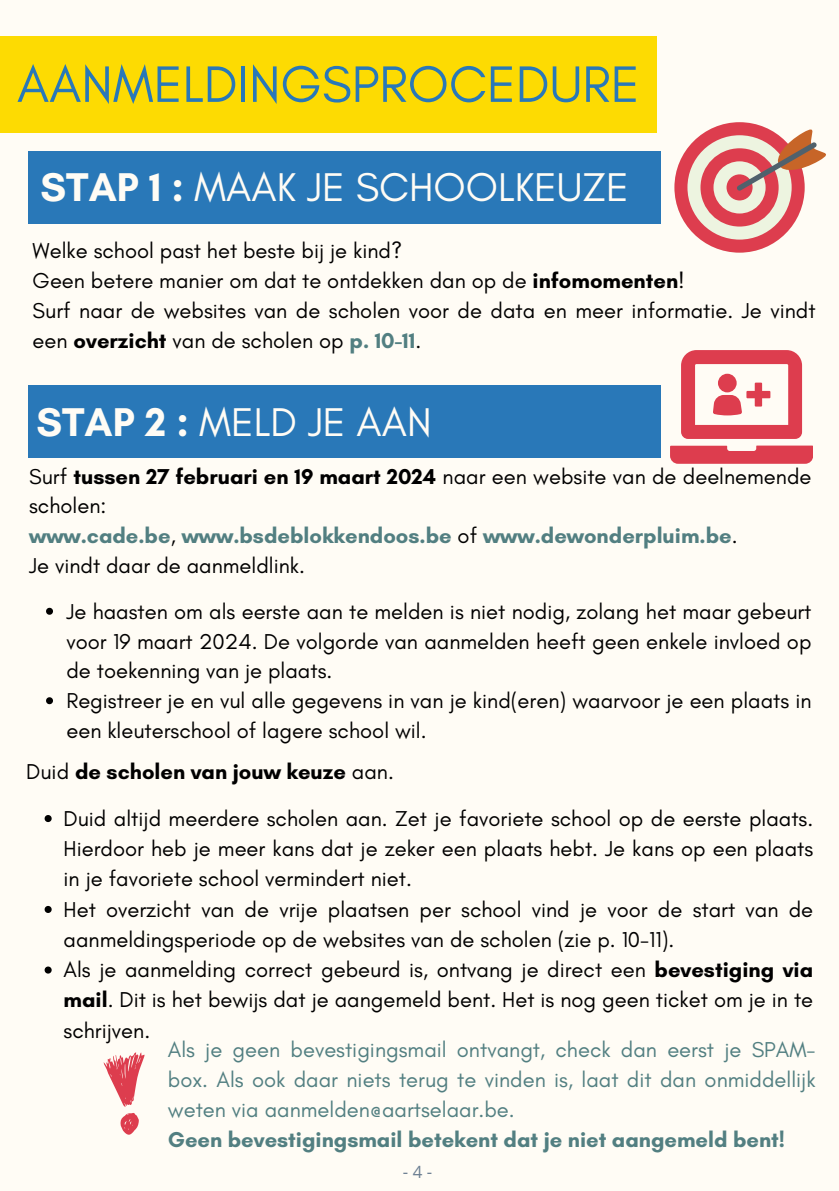
<style>
.page{position:relative;width:839px;height:1191px;background:#fff}
.page>*{position:absolute;margin:0;border:0;box-sizing:border-box;transform-origin:0 0}
.t1{font:52.2px "Glacial Indifference";color:#2978b8}
.t2{font:40.8px "Glacial Indifference";color:#fffcf5}
.t3{font:22px/30.4px "Glacial Indifference";color:#000}
.t4{font:22px/30px "Glacial Indifference";color:#527f81;text-align:justify}
.t5{font:700 22px "Glacial Indifference";color:#527f81}
.t6{font:700 22px "Glacial Indifference";color:#000}
.t7{font:17px "Open Sans";color:#6c7f92}
.s1{font-weight:700}
.s2{font-weight:700;color:#527f81}
.s3{font-weight:400;color:#000}
.s4{font-weight:400}
</style>
<div class="page">
<div style="left:0;top:0;width:838px;height:1191px;background:#fffcf5"></div>
<svg style="left:674px;top:122px;width:152px;height:131px"></svg>
<div style="left:0;top:36px;width:656px;height:97px;background:#fddb02"></div>
<div style="left:29px;top:151px;width:631px;height:72px;background:#2978b8"></div>
<div style="left:29px;top:386px;width:631px;height:72px;background:#2978b8"></div>
<svg style="left:670px;top:446px;width:142px;height:18px;background:#df4b5a"></svg>
<svg style="left:681px;top:350px;width:121px;height:89px"></svg>
<svg style="left:46px;top:608px;width:7px;height:7px"></svg>
<svg style="left:46px;top:697px;width:7px;height:7px"></svg>
<svg style="left:45px;top:815px;width:7px;height:7px"></svg>
<svg style="left:45px;top:906px;width:7px;height:7px"></svg>
<svg style="left:45px;top:967px;width:7px;height:7px"></svg>
<svg style="left:103px;top:1052px;width:42px;height:83px"></svg>
<p class="t1" style="left:17px;top:52px;width:624px">AANMELDINGSPROCEDURE</p>
<p class="t2" style="left:41px;top:162px;width:589px"><span class="s1">STAP 1 :</span> MAAK JE SCHOOLKEUZE</p>
<p class="t3" style="left:33px;top:235px;width:371px">Welke school past het beste bij je kind?</p>
<p class="t3" style="left:33px;top:265px;width:653px">Geen betere manier om dat te ontdekken dan op de <span class="s1">infomomenten</span>!</p>
<p class="t3" style="left:33px;top:295px;width:784px">Surf naar de websites van de scholen voor de data en meer informatie. Je vindt een <span class="s1">overzicht</span> van de scholen op <span class="s2">p. 10-11</span>.</p>
<p class="t2" style="left:36px;top:397px;width:396px"><span class="s1">STAP 2 :</span> MELD JE AAN</p>
<p class="t3" style="left:29px;top:461px;width:783px;line-height:29.8px">Surf <span class="s1">tussen 27 februari en 19 maart 2024</span> naar een website van de deelnemende scholen:</p>
<p class="t5" style="left:29px;top:522px;width:710px">www.cade.be<span class="s3">,</span> www.bsdeblokkendoos.be <span class="s3">of</span> www.dewonderpluim.be<span class="s3">.</span></p>
<p class="t3" style="left:29px;top:550px;width:277px">Je vindt daar de aanmeldlink.</p>
<p class="t3" style="left:66px;top:596px;width:746px;line-height:29.8px;text-align:justify">Je haasten om als eerste aan te melden is niet nodig, zolang het maar gebeurt voor 19 maart 2024. De volgorde van aanmelden heeft geen enkele invloed op de toekenning van je plaats.</p>
<p class="t3" style="left:66px;top:686px;width:746px;line-height:29.8px">Registreer je en vul alle gegevens in van je kind(eren) waarvoor je een plaats in een kleuterschool of lagere school wil.</p>
<p class="t6" style="left:26px;top:758px;width:369px"><span class="s4">Duid</span> de scholen van jouw keuze <span class="s4">aan.</span></p>
<p class="t3" style="left:64px;top:803px;width:751px;text-align:justify">Duid altijd meerdere scholen aan. Zet je favoriete school op de eerste plaats.<br>Hierdoor heb je meer kans dat je zeker een plaats hebt. Je kans op een plaats in je favoriete school vermindert niet.</p>
<p class="t3" style="left:64px;top:894px;width:751px">Het overzicht van de vrije plaatsen per school vind je voor de start van de aanmeldingsperiode op de websites van de scholen (zie p. 10-11).</p>
<p class="t3" style="left:64px;top:954px;width:751px;text-align:justify">Als je aanmelding correct gebeurd is, ontvang je direct een <span class="s1">bevestiging via mail</span>. Dit is het bewijs dat je aangemeld bent. Het is nog geen ticket om je in te schrijven.</p>
<p class="t4" style="left:168px;top:1034px;width:649px">Als je geen bevestigingsmail ontvangt, check dan eerst je SPAM&shy;box. Als ook daar niets terug te vinden is, laat dit dan onmiddellijk weten via aanmelden@aartselaar.be.</p>
<p class="t5" style="left:168px;top:1126px;width:618px">Geen bevestigingsmail betekent dat je niet aangemeld bent!</p>
<p class="t7" style="left:403px;top:1160px;width:31px">- 4 -</p>
</div>
